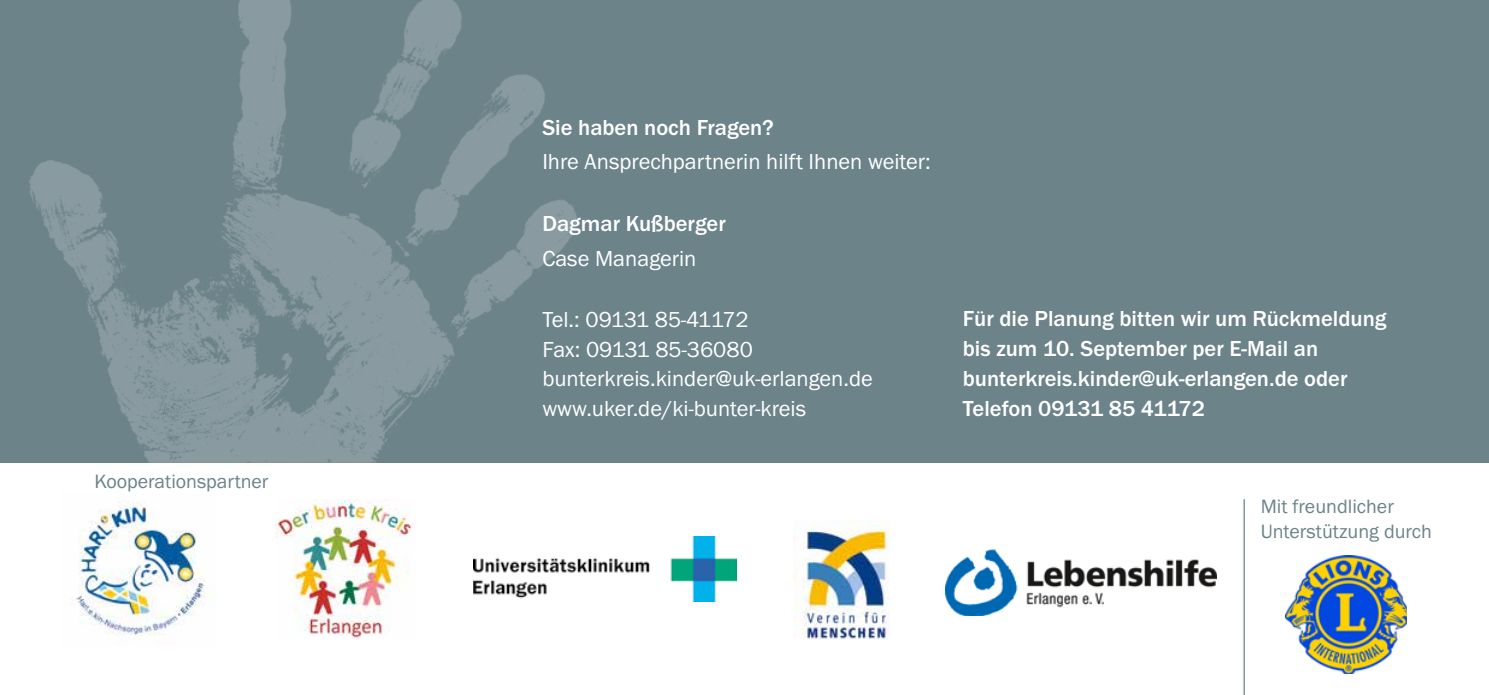
<style>
.page{position:relative;width:1489px;height:695px;background:#fff}
.page>*{position:absolute;margin:0;border:0;box-sizing:border-box;transform-origin:0 0}
.t1{font:700 22.5px/30px "Franklin Gothic";color:#fff}
.t2{font:22.5px/29.5px "Franklin Gothic";color:#fff}
.t3{font:20px/24.5px "Franklin Gothic";color:#6c838a}
</style>
<div class="page">
<div style="left:0;top:0;width:1488px;height:462px;background:#6c838a"></div>
<img style="left:29px;top:0;width:548px;height:462px">
<img style="left:76px;top:502px;width:136px;height:135px">
<img style="left:275px;top:499px;width:138px;height:139px">
<img style="left:793px;top:520px;width:96px;height:118px">
<img style="left:474px;top:536px;width:262px;height:65px">
<img style="left:945px;top:549px;width:271px;height:66px">
<hr style="left:1243px;top:499px;width:1px;height:195px;background:#6c838a">
<img style="left:1285px;top:555px;width:121px;height:118px">
<p class="t3" style="left:94px;top:469px;width:176px">Kooperationspartner</p>
<p class="t1" style="left:542px;top:112px;width:233px">Sie haben noch Fragen?</p>
<p class="t2" style="left:542px;top:147px;width:390px">Ihre Ansprechpartnerin hilft Ihnen weiter:</p>
<p class="t1" style="left:542px;top:208px;width:185px">Dagmar Kußberger</p>
<p class="t2" style="left:542px;top:243px;width:155px">Case Managerin</p>
<p class="t2" style="left:542px;top:305px;width:332px">Tel.: 09131 85-41172<br>Fax: 09131 85-36080 bunterkreis.kinder@uk-erlangen.de www.uker.de/ki-bunter-kreis</p>
<p class="t1" style="left:962px;top:304px;width:425px">Für die Planung bitten wir um Rückmeldung bis zum 10. September per E-Mail an bunterkreis.kinder@uk-erlangen.de oder Telefon 09131 85 41172</p>
<p class="t3" style="left:1260px;top:494px;width:173px">Mit freundlicher<br>Unterstützung durch</p>
</div>
